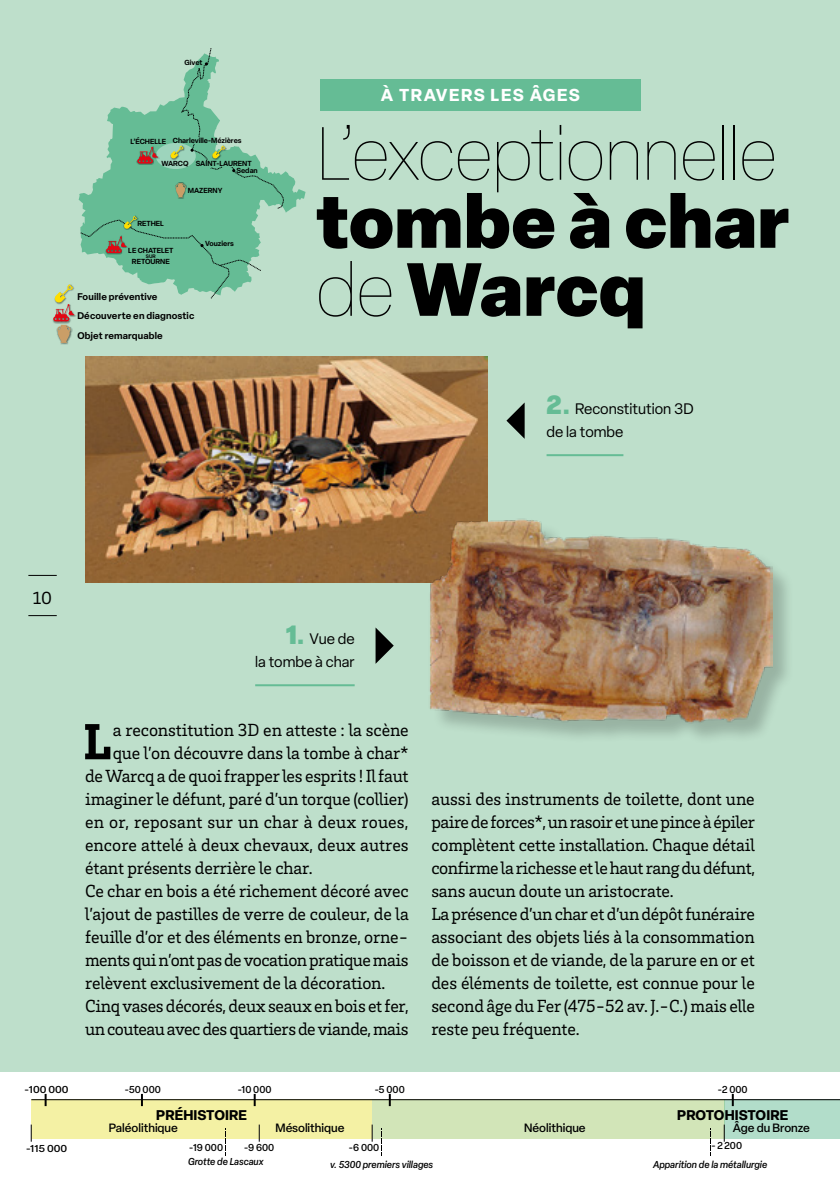
<style>
.page{position:relative;width:840px;height:1191px;background:#fff}
.page>*{position:absolute;margin:0;border:0;box-sizing:border-box;transform-origin:0 0}
.t1{font:900 74px/68px "Elza";color:#000}
.t2{font:100 74px "Elza";letter-spacing:-.015em;color:#000}
.t3{font:900 52px "Brix Slab";color:#000}
.t4{font:18px/23px "Brix Slab";letter-spacing:-.01em;color:#000}
.t5{font:18px "Brix Slab";letter-spacing:.01em;color:#000}
.t6{font:700 17px "Elza";letter-spacing:.09em;color:#fff}
.t7{font:15px/23px "Elza";color:#000}
.t8{font:700 13.8px "Elza";letter-spacing:.01em;color:#000}
.t9{font:500 11.8px "Elza";color:#000}
.t10{font:italic 500 9.8px "Elza";color:#000}
.t11{font:500 9.8px "Elza";color:#000}
.t12{font:500 9.8px "Elza";color:#000;scale:1.1 1}
.t13{font:600 9.6px/19.8px "Elza";letter-spacing:.015em;color:#000}
.t14{font:600 7.2px "Elza";color:#000}
.t15{font:600 5px "Elza";color:#000}
.s1{font-weight:100}
.s2{font-weight:900;font-size:26px;color:#65bc95}
</style>
<div class="page">
<div style="left:0;top:0;width:839px;height:1071px;background:#bedfcb"></div>
<svg style="left:28px;top:575px;width:29px;height:1px"></svg>
<svg style="left:28px;top:615px;width:29px;height:1px"></svg>
<div style="left:320px;top:79px;width:320px;height:32px;background:#65bc95"></div>
<img style="left:85px;top:356px;width:402px;height:226px">
<div style="left:432px;top:522px;width:361px;height:222px;background:#000;opacity:.2"></div>
<img style="left:426px;top:518px;width:346px;height:224px">
<hr style="left:546px;top:454px;width:77px;height:2px;background:#65bc95">
<hr style="left:255px;top:684px;width:99px;height:2px;background:#65bc95">
<svg style="left:506px;top:403px;width:18px;height:35px"></svg>
<svg style="left:375px;top:627px;width:18px;height:37px"></svg>
<div style="left:31px;top:1099px;width:341px;height:40px;background:#f4f1a4"></div>
<div style="left:372px;top:1099px;width:351px;height:40px;background:#d2e5b8"></div>
<div style="left:723px;top:1099px;width:116px;height:40px;background:#b2ddca"></div>
<svg style="left:31px;top:1124px;width:1px;height:17px"></svg>
<svg style="left:259px;top:1124px;width:1px;height:17px"></svg>
<svg style="left:371px;top:1124px;width:1px;height:17px"></svg>
<svg style="left:723px;top:1124px;width:1px;height:17px"></svg>
<svg style="left:225px;top:1128px;width:1px;height:27px"></svg>
<svg style="left:381px;top:1128px;width:1px;height:27px"></svg>
<svg style="left:388px;top:1094px;width:2px;height:12px"></svg>
<svg style="left:253px;top:1094px;width:2px;height:12px"></svg>
<svg style="left:141px;top:1094px;width:2px;height:12px"></svg>
<svg style="left:45px;top:1094px;width:2px;height:12px"></svg>
<svg style="left:731px;top:1094px;width:2px;height:12px"></svg>
<hr style="left:31px;top:1099px;width:808px;height:1px;background:#000">
<svg style="left:79px;top:101px;width:226px;height:115px;fill:#65bc95"></svg>
<div style="left:156px;top:143px;width:40px;height:26px;background:#9dd4bc;border-radius:50%"></div>
<img style="left:123px;top:215px;width:15px;height:1px">
<svg style="left:170px;top:48px;width:114px;height:161px"></svg>
<img style="left:137px;top:146px;width:22px;height:19px">
<svg style="left:137px;top:147px;width:21px;height:16px"></svg>
<img style="left:60px;top:343px;width:8px;height:2px">
<svg style="left:53px;top:216px;width:208px;height:127px"></svg>
<p class="t14" style="left:184px;top:57px;width:19px">Givet</p>
<p class="t14" style="left:130px;top:136px;width:37px">L’ÉCHELLE</p>
<p class="t14" style="left:173px;top:135px;width:70px">Charleville-Mézières</p>
<p class="t14" style="left:161px;top:159px;width:92px">WARCQ SAINT-LAURENT</p>
<p class="t14" style="left:236px;top:166px;width:23px">Sedan</p>
<p class="t14" style="left:137px;top:219px;width:28px">RETHEL</p>
<p class="t14" style="left:128px;top:245px;width:47px">LE CHATELET</p>
<p class="t15" style="left:146px;top:252px;width:11px">SUR</p>
<p class="t14" style="left:132px;top:256px;width:39px">RETOURNE</p>
<p class="t14" style="left:188px;top:185px;width:36px">MAZERNY</p>
<p class="t14" style="left:205px;top:238px;width:30px">Vouziers</p>
<p class="t13" style="left:77px;top:286px;width:118px">Fouille préventive<br>Découverte en diagnostic<br>Objet remarquable</p>
<p class="t6" style="left:381px;top:83px;width:200px">À TRAVERS LES ÂGES</p>
<h1 class="t2" style="left:316px;top:107px;width:462px">L’exceptionnelle</h1>
<h1 class="t1" style="left:316px;top:185px;width:475px">tombe à char <span class="s1">de</span> Warcq</h1>
<p class="t7" style="left:546px;top:397px;width:149px"><span class="s2">2.</span> Reconstitution 3D de la tombe</p>
<p class="t4" style="left:33px;top:586px;width:21px">10</p>
<p class="t7" style="left:255px;top:627px;width:101px;text-align:right"><span class="s2">1.</span> Vue de<br>la tombe à char</p>
<h2 class="t3" style="left:83px;top:707px;width:30px">L</h2>
<p class="t4" style="left:113px;top:718px;width:297px">a reconstitution 3D en atteste : la scène</p>
<p class="t4" style="left:113px;top:741px;width:297px">que l’on découvre dans la tombe à char*</p>
<p class="t4" style="left:85px;top:764px;width:325px">de Warcq a de quoi frapper les esprits ! Il faut</p>
<p class="t4" style="left:85px;top:787px;width:325px">imaginer le défunt, paré d’un torque (collier)</p>
<p class="t5" style="left:85px;top:810px;width:325px">en or, reposant sur un char à deux roues,</p>
<p class="t4" style="left:85px;top:833px;width:325px">encore attelé à deux chevaux, deux autres</p>
<p class="t4" style="left:85px;top:856px;width:229px">étant présents derrière le char.</p>
<p class="t4" style="left:85px;top:879px;width:325px">Ce char en bois a été richement décoré avec</p>
<p class="t4" style="left:85px;top:902px;width:325px">l’ajout de pastilles de verre de couleur, de la</p>
<p class="t4" style="left:85px;top:925px;width:325px">feuille d’or et des éléments en bronze, orne-</p>
<p class="t4" style="left:85px;top:948px;width:324px">ments qui n’ont pas de vocation pratique mais</p>
<p class="t4" style="left:85px;top:971px;width:301px">relèvent exclusivement de la décoration.</p>
<p class="t4" style="left:85px;top:994px;width:325px">Cinq vases décorés, deux seaux en bois et fer,</p>
<p class="t4" style="left:85px;top:1017px;width:325px">un couteau avec des quartiers de viande, mais</p>
<p class="t4" style="left:431px;top:787px;width:325px">aussi des instruments de toilette, dont une paire de forces*, un rasoir et une pince à épiler complètent cette installation. Chaque détail confirme la richesse et le haut rang du défunt, sans aucun doute un aristocrate.<br>La présence d’un char et d’un dépôt funéraire associant des objets liés à la consommation de boisson et de viande, de la parure en or et des éléments de toilette, est connue pour le second âge du Fer (475-52 av. J.-C.) mais elle reste peu fréquente.</p>
<p class="t12" style="left:25px;top:1082px;width:41px">-100 000</p>
<p class="t12" style="left:26px;top:1141px;width:39px">-115 000</p>
<p class="t11" style="left:125px;top:1082px;width:38px">-50 000</p>
<p class="t11" style="left:238px;top:1082px;width:35px">-10 000</p>
<p class="t11" style="left:374px;top:1082px;width:32px">-5 000</p>
<p class="t11" style="left:717px;top:1082px;width:31px">-2 000</p>
<p class="t8" style="left:156px;top:1105px;width:92px">PRÉHISTOIRE</p>
<p class="t9" style="left:109px;top:1119px;width:70px">Paléolithique</p>
<p class="t9" style="left:275px;top:1119px;width:70px">Mésolithique</p>
<p class="t9" style="left:524px;top:1119px;width:63px">Néolithique</p>
<p class="t8" style="left:677px;top:1105px;width:112px">PROTOHISTOIRE</p>
<p class="t9" style="left:732px;top:1119px;width:79px">Âge du Bronze</p>
<p class="t11" style="left:189px;top:1141px;width:35px">-19 000</p>
<p class="t11" style="left:244px;top:1141px;width:32px">-9 600</p>
<p class="t11" style="left:349px;top:1141px;width:32px">-6 000</p>
<p class="t11" style="left:711px;top:1138px;width:32px">- 2 200</p>
<p class="t10" style="left:188px;top:1154px;width:77px">Grotte de Lascaux</p>
<p class="t10" style="left:330px;top:1157px;width:104px">v. 5300 premiers villages</p>
<p class="t10" style="left:652px;top:1157px;width:116px">Apparition de la métallurgie</p>
</div>
